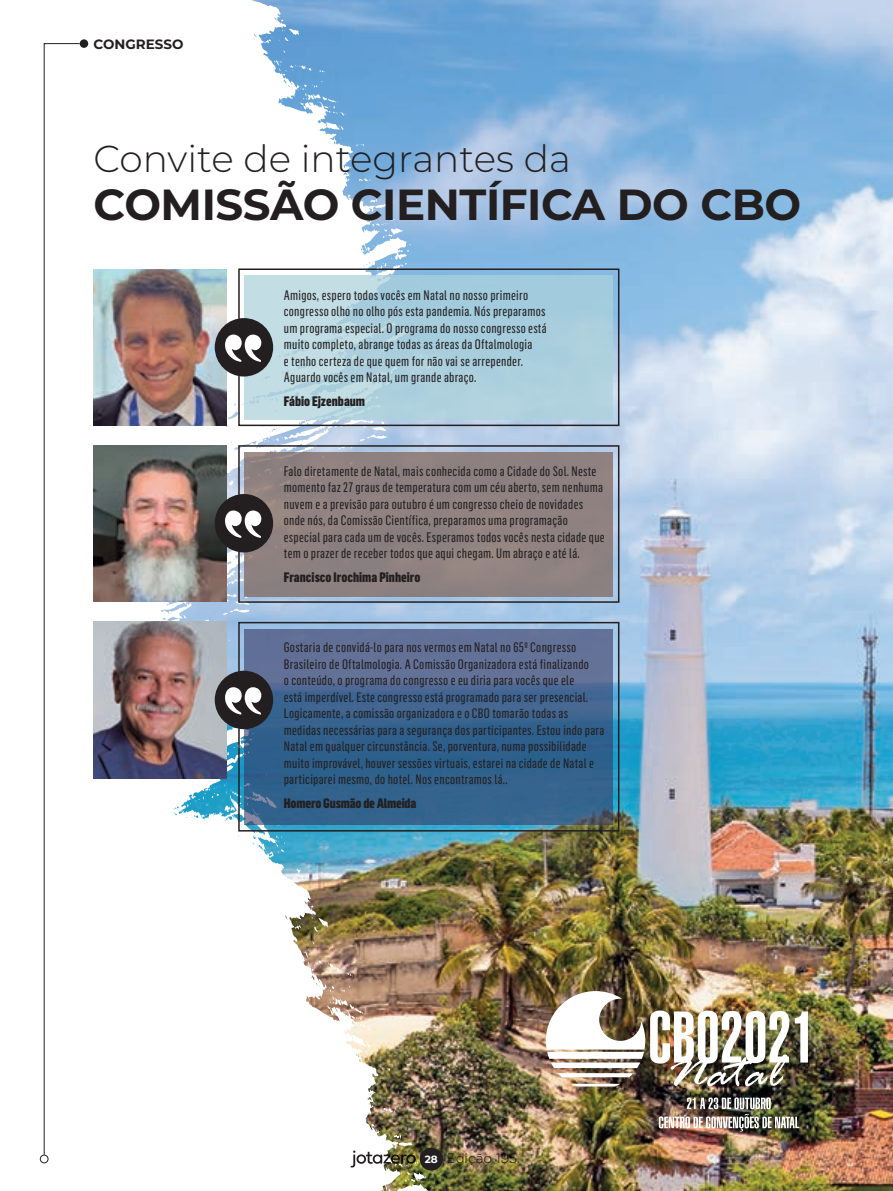
<style>
.page{position:relative;width:893px;height:1191px;background:#fff}
.page>*{position:absolute;margin:0;border:0;box-sizing:border-box;transform-origin:0 0}
.t1{font:700 43.5px "Montserrat";letter-spacing:-.01em;color:#231f20}
.t2{font:300 37.5px "Montserrat";color:#231f20}
.t3{font:13.5px/16.5px "Flama Cond Basic";letter-spacing:.02em;color:#231f20}
.t4{font:900 13.5px "Flama Cond";color:#231f20}
.t5{font:300 13.5px "Gotham";color:#231f20}
.t6{font:700 13.5px "Montserrat";color:#231f20}
.s1{font-family:"Montserrat";font-weight:700;font-size:10.5px;color:#fff}
</style>
<div class="page">
<img style="left:459px;top:0;width:434px;height:1191px">
<img style="left:39px;top:0;width:420px;height:1191px">
<div style="left:245px;top:452px;width:368px;height:144px;background:#8e8180"></div>
<div style="left:238px;top:445px;width:381px;height:158px;border:2px solid #231f20"></div>
<img style="left:94px;top:445px;width:133px;height:156px">
<div style="left:215px;top:494px;width:58px;height:58px;background:#231f20;border-radius:50%"></div>
<svg style="left:225px;top:510px;width:36px;height:28px"></svg>
<svg style="left:245px;top:629px;width:368px;height:195px;background:#426690"></svg>
<div style="left:238px;top:622px;width:381px;height:209px;border:2px solid #231f20"></div>
<img style="left:94px;top:622px;width:133px;height:156px">
<div style="left:215px;top:670px;width:58px;height:59px;background:#231f20;border-radius:50%"></div>
<svg style="left:225px;top:687px;width:36px;height:27px"></svg>
<svg style="left:245px;top:275px;width:368px;height:144px;background:#afd2df"></svg>
<div style="left:238px;top:268px;width:381px;height:158px;border:2px solid #231f20"></div>
<img style="left:94px;top:269px;width:133px;height:156px">
<div style="left:215px;top:318px;width:58px;height:58px;background:#231f20;border-radius:50%"></div>
<svg style="left:225px;top:334px;width:36px;height:28px"></svg>
<div style="left:80px;top:39px;width:8px;height:9px;background:#231f20;border-radius:50%"></div>
<svg style="left:43px;top:43px;width:37px;height:1112px"></svg>
<div style="left:40px;top:1154px;width:8px;height:9px;border:1px solid #231f20;border-radius:50%"></div>
<svg style="left:351px;top:1150px;width:65px;height:17px"></svg>
<div style="left:420px;top:1147px;width:23px;height:23px;background:#231f20;border-radius:50%"></div>
<img style="left:659px;top:1097px;width:140px;height:34px">
<svg style="left:795px;top:1011px;width:13px;height:51px"></svg>
<img style="left:546px;top:991px;width:243px;height:95px">
<p class="t6" style="left:94px;top:34px;width:92px">CONGRESSO</p>
<h2 class="t2" style="left:94px;top:134px;width:479px">Convite de integrantes da</h2>
<h1 class="t1" style="left:94px;top:174px;width:709px">COMISSÃO CIENTÍFICA DO CBO</h1>
<p class="t3" style="left:284px;top:286px;width:264px">Amigos, espero todos vocês em Natal no nosso primeiro congresso olho no olho pós esta pandemia. Nós preparamos um programa especial. O programa do nosso congresso está muito completo, abrange todas as áreas da Oftalmologia<br>e tenho certeza de que quem for não vai se arrepender.<br>Aguardo vocês em Natal, um grande abraço.</p>
<p class="t4" style="left:284px;top:391px;width:83px">Fábio Ejzenbaum</p>
<p class="t3" style="left:284px;top:462px;width:322px">Falo diretamente de Natal, mais conhecida como a Cidade do Sol. Neste momento faz 27 graus de temperatura com um céu aberto, sem nenhuma nuvem e a previsão para outubro é um congresso cheio de novidades onde nós, da Comissão Científica, preparamos uma programação especial para cada um de vocês. Esperamos todos vocês nesta cidade que tem o prazer de receber todos que aqui chegam. Um abraço e até lá.</p>
<p class="t4" style="left:284px;top:567px;width:138px">Francisco Irochima Pinheiro</p>
<p class="t3" style="left:284px;top:638px;width:322px">Gostaria de convidá-lo para nos vermos em Natal no 65º Congresso Brasileiro de Oftalmologia. A Comissão Organizadora está finalizando<br>o conteúdo, o programa do congresso e eu diria para vocês que ele<br>está imperdível. Este congresso está programado para ser presencial.<br>Logicamente, a comissão organizadora e o CBO tomarão todas as medidas necessárias para a segurança dos participantes. Estou indo para Natal em qualquer circunstância. Se, porventura, numa possibilidade muito improvável, houver sessões virtuais, estarei na cidade de Natal e participarei mesmo, do hotel. Nos encontramos lá..</p>
<p class="t4" style="left:284px;top:793px;width:134px">Homero Gusmão de Almeida</p>
<p class="t5" style="left:425px;top:1149px;width:94px"><span class="s1">28</span> Edição 195</p>
</div>
